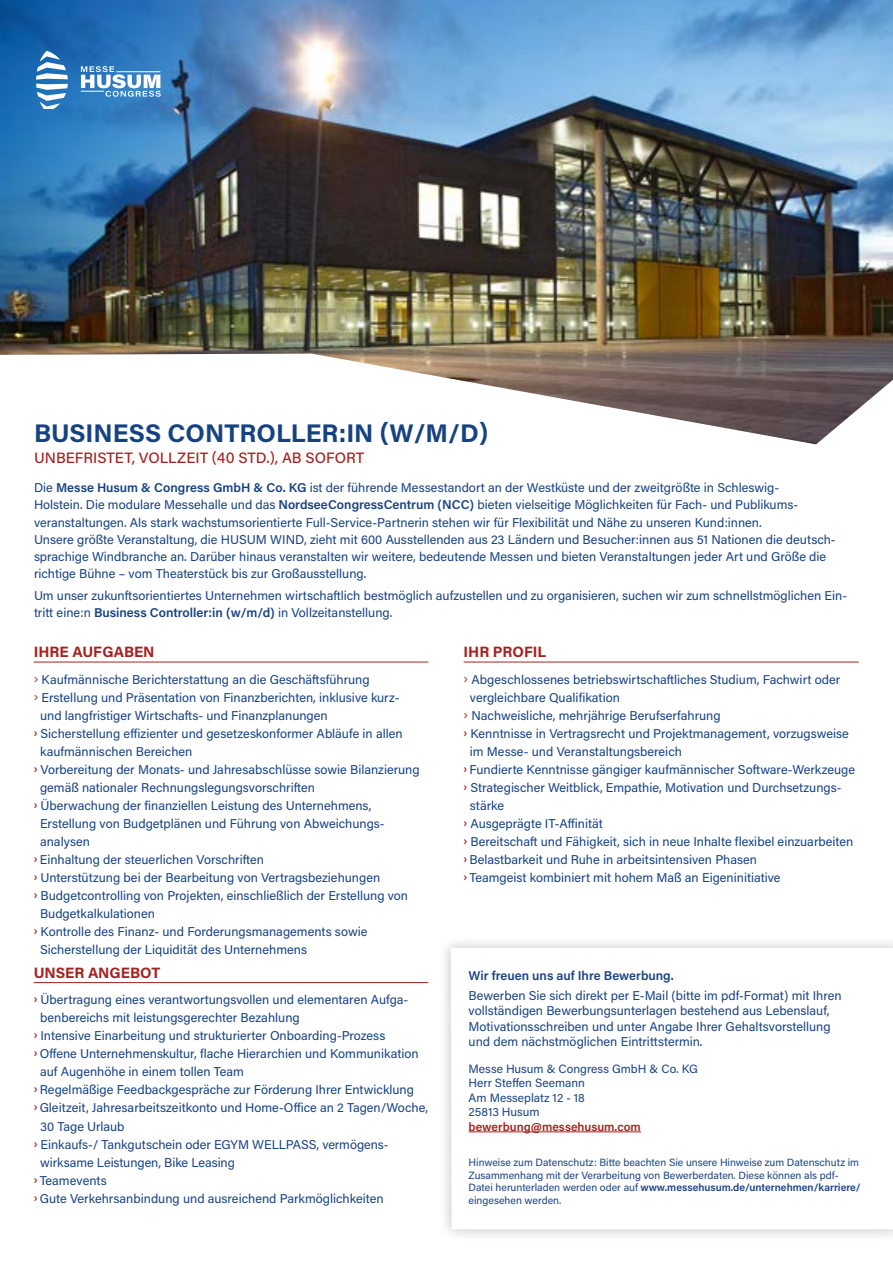
<style>
.page{position:relative;width:893px;height:1263px;background:#fff}
.page>*{position:absolute;margin:0;border:0;box-sizing:border-box;transform-origin:0 0}
.t1{font:700 25.5px "Acumin Pro";color:#164282}
.t2{font:500 15px "Acumin Pro";color:#a42220}
.t3{font:700 15px "Acumin Pro";color:#a42220}
.t4{font:12.75px/17.2px "Acumin Pro";color:#164282}
.t5{font:12.75px/15.3px "Acumin Pro";color:#194383}
.t6{font:600 12.75px "Acumin Pro";color:#194383}
.t7{font:12px/14.4px "Acumin Pro";color:#194383}
.t8{font:600 12px "Acumin Pro";color:#a42220}
.t9{font:10.5px/12.6px "Acumin Pro";color:#194383}
.s1{font-weight:600}
.s2{color:#a42220}
.s3{font-family:"Acumin Pro Cond";font-weight:700;color:#a42220}
</style>
<div class="page">
<hr style="left:34px;top:662px;width:394px;height:1px;background:#a42220">
<hr style="left:34px;top:982px;width:394px;height:1px;background:#a42220">
<hr style="left:464px;top:662px;width:395px;height:1px;background:#a42220">
<img style="left:0;top:0;width:893px;height:444px">
<svg style="left:36px;top:51px;width:32px;height:58px"></svg>
<svg style="left:81px;top:66px;width:80px;height:31px"></svg>
<div style="left:438px;top:935px;width:455px;height:307px;background:#000;opacity:.25"></div>
<svg style="left:451px;top:948px;width:442px;height:281px"></svg>
<hr style="left:469px;top:1131px;width:172px;height:1px;background:#a42220">
<h1 class="t1" style="left:34px;top:415px;width:456px">BUSINESS CONTROLLER:IN (W/M/D)</h1>
<p class="t2" style="left:34px;top:448px;width:332px">UNBEFRISTET, VOLLZEIT (40 STD.), AB SOFORT</p>
<p class="t4" style="left:34px;top:478px;width:803px">Die <span class="s1">Messe Husum &amp; Congress GmbH &amp; Co. KG</span> ist der führende Messestandort an der Westküste und der zweitgrößte in Schleswig-<br>Holstein. Die modulare Messehalle und das <span class="s1">NordseeCongressCentrum (NCC)</span> bieten vielseitige Möglichkeiten für Fach- und Publikums&shy;veranstaltungen. Als stark wachstumsorientierte Full-Service-Partnerin stehen wir für Flexibilität und Nähe zu unseren Kund:innen.<br>Unsere größte Veranstaltung, die HUSUM WIND, zieht mit 600 Ausstellenden aus 23 Ländern und Besucher:innen aus 51 Nationen die deutsch&shy;sprachige Windbranche an. Darüber hinaus veranstalten wir weitere, bedeutende Messen und bieten Veranstaltungen jeder Art und Größe die richtige Bühne – vom Theaterstück bis zur Großausstellung.</p>
<p class="t4" style="left:34px;top:586px;width:815px">Um unser zukunftsorientiertes Unternehmen wirtschaftlich bestmöglich aufzustellen und zu organisieren, suchen wir zum schnellstmöglichen Ein&shy;tritt eine:n <span class="s1">Business Controller:in (w/m/d)</span> in Vollzeitanstellung.</p>
<p class="t3" style="left:34px;top:642px;width:122px">IHRE AUFGABEN</p>
<p class="t4" style="left:34px;top:670px;width:337px"><span class="s2">›</span> Kaufmännische Berichterstattung an die Geschäftsführung</p>
<p class="t4" style="left:34px;top:688px;width:367px"><span class="s2">›</span> Erstellung und Präsentation von Finanzberichten, inklusive kurz-</p>
<p class="t4" style="left:40px;top:706px;width:289px">und langfristiger Wirtschafts- und Finanzplanungen</p>
<p class="t4" style="left:34px;top:724px;width:370px"><span class="s3">›</span> Sicherstellung effizienter und gesetzeskonformer Abläufe in allen</p>
<p class="t4" style="left:40px;top:742px;width:154px">kaufmännischen Bereichen</p>
<p class="t4" style="left:34px;top:760px;width:387px"><span class="s3">›</span> Vorbereitung der Monats- und Jahresabschlüsse sowie Bilanzierung</p>
<p class="t4" style="left:40px;top:778px;width:276px">gemäß nationaler Rechnungslegungsvorschriften</p>
<p class="t4" style="left:34px;top:796px;width:339px"><span class="s3">›</span> Überwachung der finanziellen Leistung des Unternehmens,</p>
<p class="t4" style="left:40px;top:814px;width:346px">Erstellung von Budgetplänen und Führung von Abweichungs-</p>
<p class="t4" style="left:40px;top:832px;width:51px">analysen</p>
<p class="t4" style="left:34px;top:850px;width:232px"><span class="s3">›</span> Einhaltung der steuerlichen Vorschriften</p>
<p class="t4" style="left:34px;top:868px;width:348px"><span class="s3">›</span> Unterstützung bei der Bearbeitung von Vertragsbeziehungen</p>
<p class="t4" style="left:34px;top:886px;width:376px"><span class="s3">›</span> Budgetcontrolling von Projekten, einschließlich der Erstellung von</p>
<p class="t4" style="left:40px;top:904px;width:116px">Budgetkalkulationen</p>
<p class="t4" style="left:34px;top:922px;width:335px"><span class="s3">›</span> Kontrolle des Finanz- und Forderungsmanagements sowie</p>
<p class="t4" style="left:40px;top:940px;width:268px">Sicherstellung der Liquidität des Unternehmens</p>
<p class="t3" style="left:34px;top:962px;width:128px">UNSER ANGEBOT</p>
<p class="t4" style="left:34px;top:991px;width:376px"><span class="s3">›</span> Übertragung eines verantwortungsvollen und elementaren Aufga-</p>
<p class="t4" style="left:40px;top:1009px;width:261px">benbereichs mit leistungsgerechter Bezahlung</p>
<p class="t4" style="left:34px;top:1027px;width:353px"><span class="s3">›</span> Intensive Einarbeitung und strukturierter Onboarding-Prozess</p>
<p class="t4" style="left:34px;top:1045px;width:386px"><span class="s3">›</span> Offene Unternehmenskultur, flache Hierarchien und Kommunikation</p>
<p class="t4" style="left:40px;top:1063px;width:205px">auf Augenhöhe in einem tollen Team</p>
<p class="t4" style="left:34px;top:1081px;width:382px"><span class="s3">›</span> Regelmäßige Feedbackgespräche zur Förderung Ihrer Entwicklung</p>
<p class="t4" style="left:34px;top:1099px;width:396px"><span class="s3">›</span> Gleitzeit, Jahresarbeitszeitkonto und Home-Office an 2 Tagen/Woche,</p>
<p class="t4" style="left:40px;top:1117px;width:86px">30 Tage Urlaub</p>
<p class="t5" style="left:34px;top:1136px;width:356px"><span class="s3">›</span> Einkaufs-/ Tankgutschein oder EGYM WELLPASS, vermögens-</p>
<p class="t5" style="left:40px;top:1154px;width:196px">wirksame Leistungen, Bike Leasing</p>
<p class="t4" style="left:34px;top:1171px;width:74px"><span class="s3">›</span> Teamevents</p>
<p class="t4" style="left:34px;top:1189px;width:352px"><span class="s3">›</span> Gute Verkehrsanbindung und ausreichend Parkmöglichkeiten</p>
<p class="t3" style="left:464px;top:642px;width:84px">IHR PROFIL</p>
<p class="t4" style="left:464px;top:670px;width:378px"><span class="s2">›</span> Abgeschlossenes betriebswirtschaftliches Studium, Fachwirt oder</p>
<p class="t4" style="left:470px;top:688px;width:151px">vergleichbare Qualifikation</p>
<p class="t4" style="left:464px;top:706px;width:259px"><span class="s2">›</span> Nachweisliche, mehrjährige Berufserfahrung</p>
<p class="t4" style="left:464px;top:724px;width:387px"><span class="s3">›</span> Kenntnisse in Vertragsrecht und Projektmanagement, vorzugsweise</p>
<p class="t4" style="left:470px;top:742px;width:214px">im Messe- und Veranstaltungsbereich</p>
<p class="t4" style="left:464px;top:760px;width:393px"><span class="s3">›</span> Fundierte Kenntnisse gängiger kaufmännischer Software-Werkzeuge</p>
<p class="t4" style="left:464px;top:778px;width:379px"><span class="s3">›</span> Strategischer Weitblick, Empathie, Motivation und Durchsetzungs-</p>
<p class="t4" style="left:470px;top:796px;width:36px">stärke</p>
<p class="t4" style="left:464px;top:814px;width:141px"><span class="s3">›</span> Ausgeprägte IT-Affinität</p>
<p class="t4" style="left:464px;top:832px;width:391px"><span class="s3">›</span> Bereitschaft und Fähigkeit, sich in neue Inhalte flexibel einzuarbeiten</p>
<p class="t4" style="left:464px;top:850px;width:295px"><span class="s3">›</span> Belastbarkeit und Ruhe in arbeitsintensiven Phasen</p>
<p class="t4" style="left:464px;top:868px;width:319px"><span class="s3">›</span> Teamgeist kombiniert mit hohem Maß an Eigeninitiative</p>
<p class="t6" style="left:469px;top:967px;width:207px">Wir freuen uns auf Ihre Bewerbung.</p>
<p class="t5" style="left:469px;top:987px;width:375px">Bewerben Sie sich direkt per E-Mail (bitte im pdf-Format) mit Ihren vollständigen Bewerbungsunterlagen bestehend aus Lebenslauf, Motivationsschreiben und unter Angabe Ihrer Gehaltsvorstellung und dem nächstmöglichen Eintrittstermin.</p>
<p class="t7" style="left:469px;top:1061px;width:231px">Messe Husum &amp; Congress GmbH &amp; Co. KG<br>Herr Steffen Seemann<br>Am Messeplatz 12 - 18<br>25813 Husum</p>
<p class="t8" style="left:469px;top:1118px;width:174px">bewerbung@messehusum.com</p>
<p class="t9" style="left:469px;top:1156px;width:394px">Hinweise zum Datenschutz: Bitte beachten Sie unsere Hinweise zum Datenschutz im Zusammenhang mit der Verarbeitung von Bewerberdaten. Diese können als pdf-Datei herunterladen werden oder auf <span class="s1">www.messehusum.de/unternehmen/karriere/ </span>eingesehen werden.</p>
</div>
